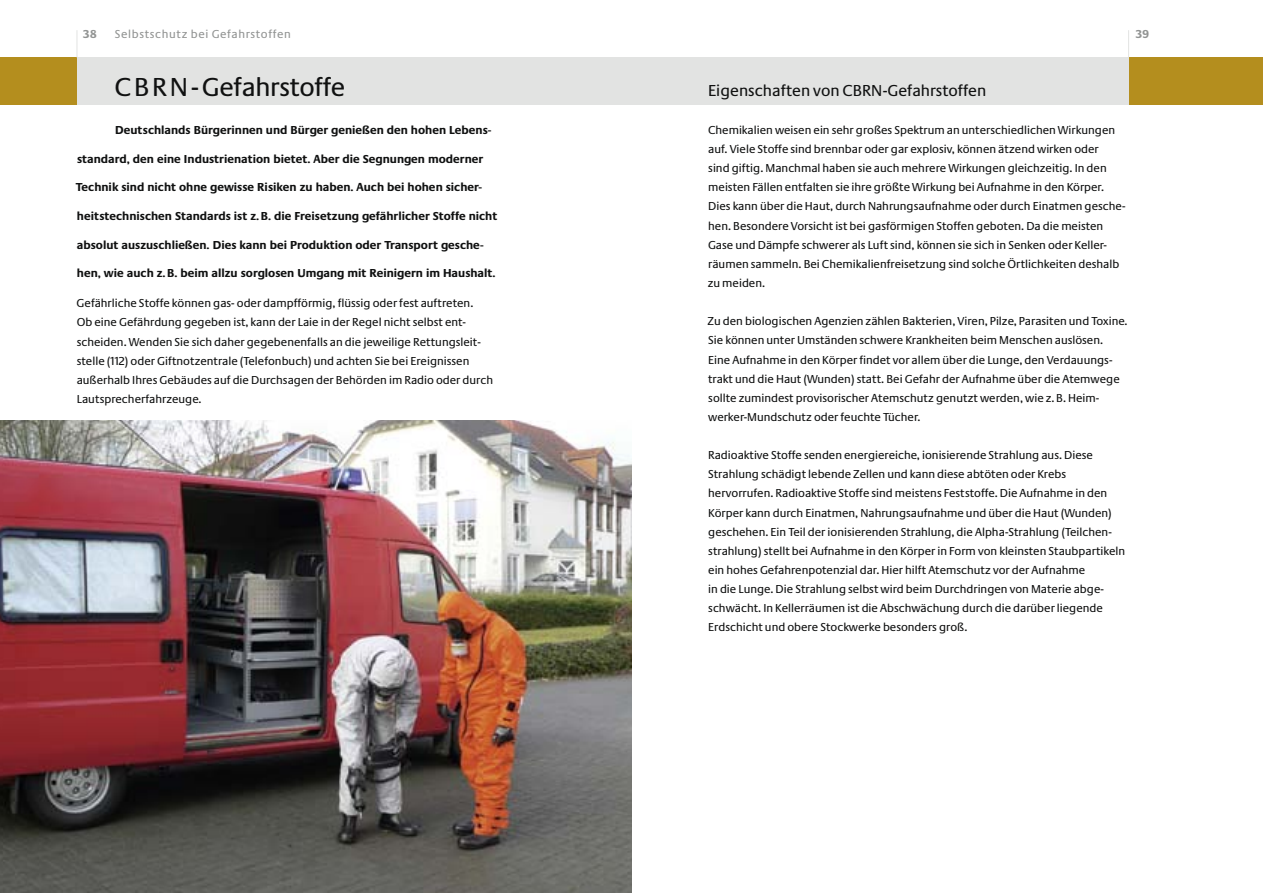
<style>
.page{position:relative;width:1263px;height:893px;background:#fff}
.page>*{position:absolute;margin:0;border:0;box-sizing:border-box;transform-origin:0 0}
.t1{font:27px "Neue Praxis";letter-spacing:-.01em;color:#101111}
.t2{font:16.5px "Neue Praxis";color:#101111}
.t3{font:12px/19.2px "Neue Praxis";color:#101111}
.t4{font:700 12px "Neue Praxis";color:#101111}
.t5{font:12px "Neue Praxis";letter-spacing:.05em;color:#929493}
.t6{font:700 12px "Neue Praxis";color:#929493}
</style>
<div class="page">
<div style="left:77px;top:57px;width:554px;height:48px;background:#e2e3e2"></div>
<div style="left:0;top:57px;width:77px;height:48px;background:#b48e1e"></div>
<svg style="left:77px;top:30px;width:1px;height:27px"></svg>
<div style="left:631px;top:57px;width:498px;height:48px;background:#e2e3e2"></div>
<div style="left:1129px;top:57px;width:134px;height:48px;background:#b48e1e"></div>
<svg style="left:1128px;top:30px;width:1px;height:27px"></svg>
<img style="left:0;top:421px;width:631px;height:472px">
<p class="t6" style="left:83px;top:27px;width:15px">38</p>
<p class="t5" style="left:115px;top:27px;width:177px">Selbstschutz bei Gefahrstoffen</p>
<p class="t6" style="left:1136px;top:27px;width:15px">39</p>
<h1 class="t1" style="left:115px;top:70px;width:232px">CB RN -Gefahrstoffe</h1>
<h2 class="t2" style="left:708px;top:80px;width:280px">Eigenschaften von CBRN-Gefahrstoffen</h2>
<p class="t4" style="left:115px;top:123px;width:378px">Deutschlands Bürgerinnen und Bürger genießen den hohen Lebens-</p>
<p class="t4" style="left:77px;top:151px;width:408px">standard, den eine Industrienation bietet. Aber die Segnungen moderner</p>
<p class="t4" style="left:76px;top:180px;width:408px">Technik sind nicht ohne gewisse Risiken zu haben. Auch bei hohen sicher-</p>
<p class="t4" style="left:77px;top:209px;width:422px">heitstechnischen Standards ist z.B. die Freisetzung gefährlicher Stoffe nicht</p>
<p class="t4" style="left:77px;top:237px;width:408px">absolut auszuschließen. Dies kann bei Produktion oder Transport gesche-</p>
<p class="t4" style="left:77px;top:266px;width:420px">hen, wie auch z.B. beim allzu sorglosen Umgang mit Reinigern im Haushalt.</p>
<p class="t3" style="left:77px;top:293px;width:418px">Gefährliche Stoffe können gas- oder dampfförmig, flüssig oder fest auftreten.<br>Ob eine Gefährdung gegeben ist, kann der Laie in der Regel nicht selbst ent&shy;scheiden. Wenden Sie sich daher gegebenenfalls an die jeweilige Rettungsleit&shy;stelle (112) oder Giftnotzentrale (Telefonbuch) und achten Sie bei Ereignissen außerhalb Ihres Gebäudes auf die Durchsagen der Behörden im Radio oder durch Lautsprecherfahrzeuge.</p>
<p class="t3" style="left:708px;top:120px;width:419px">Chemikalien weisen ein sehr großes Spektrum an unterschiedlichen Wirkungen auf. Viele Stoffe sind brennbar oder gar explosiv, können ätzend wirken oder<br>sind giftig. Manchmal haben sie auch mehrere Wirkungen gleichzeitig. In den meisten Fällen entfalten sie ihre größte Wirkung bei Aufnahme in den Körper.<br>Dies kann über die Haut, durch Nahrungsaufnahme oder durch Einatmen gesche&shy;hen. Besondere Vorsicht ist bei gasförmigen Stoffen geboten. Da die meisten Gase und Dämpfe schwerer als Luft sind, können sie sich in Senken oder Keller&shy;räumen sammeln. Bei Chemikalienfreisetzung sind solche Örtlichkeiten deshalb zu meiden.</p>
<p class="t3" style="left:707px;top:311px;width:422px">Zu den biologischen Agenzien zählen Bakterien, Viren, Pilze, Parasiten und Toxine.<br>Sie können unter Umständen schwere Krankheiten beim Menschen auslösen.<br>Eine Aufnahme in den Körper findet vor allem über die Lunge, den Verdauungs&shy;trakt und die Haut (Wunden) statt. Bei Gefahr der Aufnahme über die Atemwege sollte zumindest provisorischer Atemschutz genutzt werden, wie z.B. Heim&shy;werker-Mundschutz oder feuchte Tücher.</p>
<p class="t3" style="left:708px;top:445px;width:419px">Radioaktive Stoffe senden energiereiche, ionisierende Strahlung aus. Diese Strahlung schädigt lebende Zellen und kann diese abtöten oder Krebs hervorrufen. Radioaktive Stoffe sind meistens Feststoffe. Die Aufnahme in den Körper kann durch Einatmen, Nahrungsaufnahme und über die Haut (Wunden) geschehen. Ein Teil der ionisierenden Strahlung, die Alpha-Strahlung (Teilchen&shy;strahlung) stellt bei Aufnahme in den Körper in Form von kleinsten Staubpartikeln ein hohes Gefahrenpotenzial dar. Hier hilft Atemschutz vor der Aufnahme<br>in die Lunge. Die Strahlung selbst wird beim Durchdringen von Materie abge&shy;schwächt. In Kellerräumen ist die Abschwächung durch die darüber liegende Erdschicht und obere Stockwerke besonders groß.</p>
</div>
